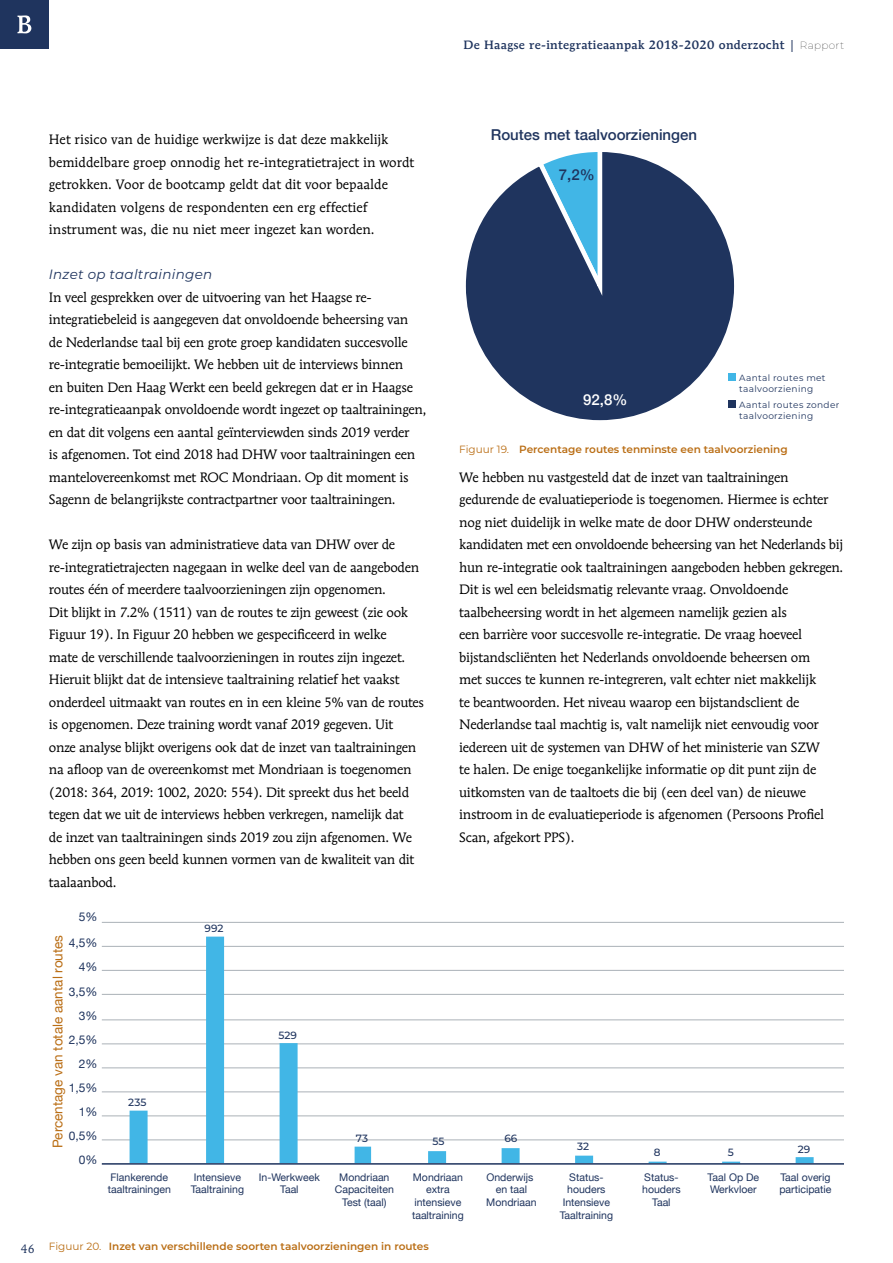
<style>
.page{position:relative;width:893px;height:1263px;background:#fff}
.page>*{position:absolute;margin:0;border:0;box-sizing:border-box;transform-origin:0 0}
.t1{font:500 15px "Helvetica Neue";color:#1f345e}
.t2{font:500 15px "Helvetica Neue";color:#fff}
.Brood_wit_na{font:13.5px/22.5px "Mendoza Roman Std";letter-spacing:-.02em;color:#000}
.Brood_wit_na-2{font:13.5px/22.5px "Mendoza Roman Std";color:#000}
.t3{font:13.5px "Helvetica Neue";color:#ba6e15}
.Kop_4_zonder{font:italic 13.5px "Montserrat";letter-spacing:.02em;color:#1f345e}
.t4{font:500 12px "Mendoza Roman Std";letter-spacing:.03em;color:#1f345e}
.t5{font:12px/25.5px "Helvetica Neue";color:#1f345e;text-align:right}
.t6{font:12px "Mendoza Roman Std";color:#1f345e}
.t7{font:10.5px/12.6px "Helvetica Neue";color:#1f345e;text-align:center}
.Figuurtitel{font:600 10.5px "Montserrat";color:#ba6e15}
.t8{font:500 10.5px "Montserrat";color:#1f345e}
.t9{font:9px/10.8px "Montserrat";letter-spacing:.035em;color:#1f345e}
.s1{font-family:"Montserrat";font-weight:100;font-size:10.5px;color:#000}
.s2{font-weight:400}
</style>
<div class="page">
<div style="left:0;top:0;width:49px;height:49px;background:#1f345e"></div>
<svg style="left:17px;top:15px;width:14px;height:18px"></svg>
<hr style="left:102px;top:1139px;width:742px;height:1px;background:#aab1b7">
<hr style="left:102px;top:1115px;width:742px;height:1px;background:#aab1b7">
<hr style="left:102px;top:1091px;width:742px;height:1px;background:#aab1b7">
<hr style="left:102px;top:1067px;width:742px;height:1px;background:#aab1b7">
<hr style="left:102px;top:1043px;width:742px;height:1px;background:#aab1b7">
<hr style="left:102px;top:1019px;width:742px;height:1px;background:#aab1b7">
<hr style="left:102px;top:994px;width:742px;height:1px;background:#aab1b7">
<hr style="left:102px;top:970px;width:742px;height:1px;background:#aab1b7">
<hr style="left:102px;top:946px;width:742px;height:1px;background:#aab1b7">
<hr style="left:102px;top:922px;width:742px;height:1px;background:#aab1b7">
<svg style="left:130px;top:936px;width:684px;height:227px"></svg>
<hr style="left:102px;top:1163px;width:742px;height:1px;background:#1f345e">
<svg style="left:465px;top:152px;width:271px;height:269px"></svg>
<p class="t4" style="left:464px;top:37px;width:382px">De Haagse re-integratieaanpak 2018-2020 onderzocht | <span class="s1">Rapport</span></p>
<p class="t6" style="left:21px;top:1241px;width:16px">46</p>
<p class="Brood_wit_na-2" style="left:49px;top:128px;width:367px">Het risico van de huidige werkwijze is dat deze makkelijk bemiddelbare groep onnodig het re-integratietraject in wordt getrokken. Voor de bootcamp geldt dat dit voor bepaalde kandidaten volgens de respondenten een erg effectief instrument was, die nu niet meer ingezet kan worden.</p>
<h4 class="Kop_4_zonder" style="left:49px;top:265px;width:165px">Inzet op taaltrainingen</h4>
<p class="Brood_wit_na" style="left:49px;top:285px;width:379px">In veel gesprekken over de uitvoering van het Haagse re&shy;integratiebeleid is aangegeven dat onvoldoende beheersing van<br>de Nederlandse taal bij een grote groep kandidaten succesvolle re-integratie bemoeilijkt. We hebben uit de interviews binnen<br>en buiten Den Haag Werkt een beeld gekregen dat er in Haagse re-integratieaanpak onvoldoende wordt ingezet op taaltrainingen, en dat dit volgens een aantal geïnterviewden sinds 2019 verder<br>is afgenomen. Tot eind 2018 had DHW voor taaltrainingen een mantelovereenkomst met ROC Mondriaan. Op dit moment is Sagenn de belangrijkste contractpartner voor taaltrainingen.</p>
<p class="Brood_wit_na" style="left:49px;top:533px;width:377px">We zijn op basis van administratieve data van DHW over de re-integratietrajecten nagegaan in welke deel van de aangeboden routes één of meerdere taalvoorzieningen zijn opgenomen.<br>Dit blijkt in 7.2% (1511) van de routes te zijn geweest (zie ook Figuur 19). In Figuur 20 hebben we gespecificeerd in welke<br>mate de verschillende taalvoorzieningen in routes zijn ingezet.<br>Hieruit blijkt dat de intensieve taaltraining relatief het vaakst onderdeel uitmaakt van routes en in een kleine 5% van de routes is opgenomen. Deze training wordt vanaf 2019 gegeven. Uit<br>onze analyse blijkt overigens ook dat de inzet van taaltrainingen na afloop van de overeenkomst met Mondriaan is toegenomen (2018: 364, 2019: 1002, 2020: 554). Dit spreekt dus het beeld tegen dat we uit de interviews hebben verkregen, namelijk dat<br>de inzet van taaltrainingen sinds 2019 zou zijn afgenomen. We hebben ons geen beeld kunnen vormen van de kwaliteit van dit taalaanbod.</p>
<p class="t1" style="left:491px;top:122px;width:208px">Routes met taalvoorzieningen</p>
<p class="t1" style="left:559px;top:163px;width:37px">7,2%</p>
<p class="t2" style="left:583px;top:388px;width:46px">92,8%</p>
<p class="t9" style="left:739px;top:372px;width:88px">Aantal routes met taalvoorziening</p>
<p class="t9" style="left:739px;top:399px;width:102px">Aantal routes zonder taalvoorziening</p>
<p class="Figuurtitel" style="left:459px;top:442px;width:330px"><span class="s2">Figuur 19.</span> Percentage routes tenminste een taalvoorziening</p>
<p class="Brood_wit_na" style="left:459px;top:465px;width:386px">We hebben nu vastgesteld dat de inzet van taaltrainingen gedurende de evaluatieperiode is toegenomen. Hiermee is echter nog niet duidelijk in welke mate de door DHW ondersteunde kandidaten met een onvoldoende beheersing van het Nederlands bij hun re-integratie ook taaltrainingen aangeboden hebben gekregen.<br>Dit is wel een beleidsmatig relevante vraag. Onvoldoende taalbeheersing wordt in het algemeen namelijk gezien als<br>een barrière voor succesvolle re-integratie. De vraag hoeveel bijstandscliënten het Nederlands onvoldoende beheersen om<br>met succes te kunnen re-integreren, valt echter niet makkelijk<br>te beantwoorden. Het niveau waarop een bijstandsclient de Nederlandse taal machtig is, valt namelijk niet eenvoudig voor iedereen uit de systemen van DHW of het ministerie van SZW<br>te halen. De enige toegankelijke informatie op dit punt zijn de uitkomsten van de taaltoets die bij (een deel van) de nieuwe instroom in de evaluatieperiode is afgenomen (Persoons Profiel Scan, afgekort PPS).</p>
<p class="t5" style="left:69px;top:905px;width:30px">5%<br>4,5%</p>
<p class="t3" style="left:48px;top:1148px;width:215px;rotate:-90deg">Percentage van totale aantal routes</p>
<p class="t5" style="left:79px;top:954px;width:20px">4%</p>
<p class="t5" style="left:69px;top:980px;width:30px">3,5%</p>
<p class="t5" style="left:79px;top:1004px;width:20px">3%</p>
<p class="t5" style="left:69px;top:1028px;width:30px">2,5%</p>
<p class="t5" style="left:79px;top:1052px;width:20px">2%</p>
<p class="t5" style="left:69px;top:1076px;width:30px">1,5%</p>
<p class="t5" style="left:79px;top:1100px;width:20px">1%</p>
<p class="t5" style="left:69px;top:1124px;width:30px">0,5%</p>
<p class="t5" style="left:79px;top:1148px;width:20px">0%</p>
<p class="t8" style="left:128px;top:1095px;width:20px">235</p>
<p class="t8" style="left:205px;top:921px;width:20px">992</p>
<p class="t8" style="left:278px;top:1027px;width:20px">529</p>
<p class="t7" style="left:108px;top:1171px;width:65px;text-align:left">Flankerende taaltrainingen</p>
<p class="t7" style="left:191px;top:1171px;width:55px;text-align:left">Intensieve<br>Taaltraining</p>
<p class="t7" style="left:259px;top:1171px;width:63px">In-Werkweek<br>Taal</p>
<p class="t8" style="left:356px;top:1131px;width:14px">73</p>
<p class="t8" style="left:433px;top:1134px;width:14px">55</p>
<p class="t8" style="left:504px;top:1131px;width:14px">66</p>
<p class="t8" style="left:577px;top:1138px;width:14px">32</p>
<p class="t8" style="left:654px;top:1144px;width:8px">8</p>
<p class="t8" style="left:728px;top:1144px;width:8px">5</p>
<p class="t8" style="left:798px;top:1141px;width:14px">29</p>
<p class="t7" style="left:335px;top:1171px;width:61px">Mondriaan<br>Capaciteiten<br>Test (taal)</p>
<p class="t7" style="left:412px;top:1171px;width:53px">Mondriaan extra intensieve taaltraining</p>
<p class="t7" style="left:486px;top:1171px;width:52px">Onderwijs en taal<br>Mondriaan</p>
<p class="t7" style="left:560px;top:1171px;width:55px">Status&shy;houders<br>Intensieve<br>Taaltraining</p>
<p class="t7" style="left:642px;top:1171px;width:40px">Status&shy;houders<br>Taal</p>
<p class="t7" style="left:708px;top:1171px;width:53px;text-align:left">Taal Op De<br>Werkvloer</p>
<p class="t7" style="left:779px;top:1171px;width:54px;text-align:left">Taal overig participatie</p>
<p class="Figuurtitel" style="left:49px;top:1238px;width:381px"><span class="s2">Figuur 20.</span> Inzet van verschillende soorten taalvoorzieningen in routes</p>
</div>
